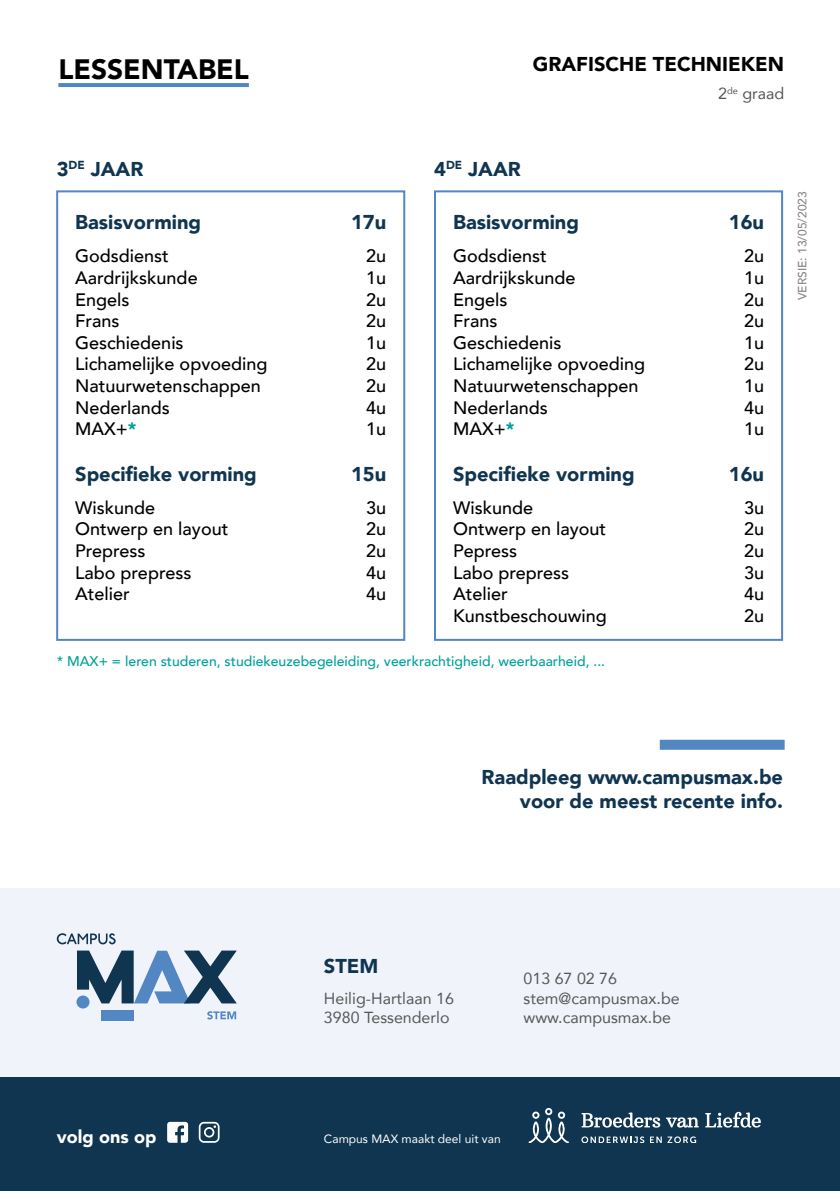
<style>
.page{position:relative;width:840px;height:1191px;background:#fff}
.page>*{position:absolute;margin:0;border:0;box-sizing:border-box;transform-origin:0 0}
.t1{font:900 28px "Avenir";color:#000}
.t2{font:900 20px/24px "Avenir";color:#103551;text-align:right}
.t3{font:900 20px "Avenir";color:#000}
.t4{font:500 18px "Avenir";color:#000}
.t5{font:900 18px "Avenir";color:#fff}
.t6{font:16px/19.2px "Avenir";color:#575756}
.t7{font:500 14px "Avenir";color:#00a19a}
.t8{font:12px "Avenir";color:#fff}
.t9{font:500 12px "Avenir";color:#878787}
.t10{font:900 11.6px "Avenir";color:#103551}
.s1{font-weight:900;color:#00a19a}
.s2{font-size:20px}
</style>
<div class="page">
<div style="left:0;top:887px;width:839px;height:190px;background:#f0f3fa"></div>
<hr style="left:58px;top:83px;width:191px;height:4px;background:#5287c4">
<div style="left:659px;top:739px;width:125px;height:10px;background:#5287c4"></div>
<div style="left:102px;top:1009px;width:32px;height:11px;background:#5287c4"></div>
<div style="left:76px;top:995px;width:13px;height:13px;background:#5287c4;border-radius:50%"></div>
<svg style="left:57px;top:933px;width:59px;height:11px"></svg>
<svg style="left:77px;top:950px;width:160px;height:53px"></svg>
<svg style="left:207px;top:1011px;width:29px;height:8px"></svg>
<div style="left:0;top:1077px;width:839px;height:114px;background:#103551"></div>
<svg style="left:581px;top:1112px;width:117px;height:15px"></svg>
<svg style="left:705px;top:1111px;width:55px;height:16px"></svg>
<svg style="left:581px;top:1136px;width:80px;height:6px"></svg>
<svg style="left:667px;top:1136px;width:28px;height:6px"></svg>
<svg style="left:528px;top:1108px;width:40px;height:34px"></svg>
<svg style="left:167px;top:1121px;width:21px;height:21px"></svg>
<svg style="left:199px;top:1121px;width:20px;height:21px"></svg>
<div style="left:56px;top:190px;width:349px;height:451px;border:2px solid #5287c4"></div>
<div style="left:434px;top:190px;width:348px;height:451px;border:2px solid #5287c4"></div>
<h1 class="t1" style="left:58px;top:45px;width:192px">LESSENTABEL</h1>
<p class="t3" style="left:532px;top:47px;width:253px">GRAFISCHE TECHNIEKEN</p>
<p class="t6" style="left:717px;top:83px;width:68px">2<sup>de</sup> graad</p>
<p class="t2" style="left:57px;top:156px;width:88px">3<sup>DE</sup> JAAR</p>
<p class="t2" style="left:468px;top:156px;width:54px">JAAR</p>
<p class="t2" style="left:75px;top:210px;width:127px">Basisvorming</p>
<p class="t2" style="left:351px;top:210px;width:37px">17u</p>
<p class="t4" style="left:75px;top:240px;width:95px">Godsdienst</p>
<p class="t4" style="left:366px;top:240px;width:22px">2u</p>
<p class="t4" style="left:75px;top:262px;width:124px">Aardrijkskunde</p>
<p class="t4" style="left:366px;top:262px;width:22px">1u</p>
<p class="t4" style="left:75px;top:284px;width:56px">Engels</p>
<p class="t4" style="left:366px;top:284px;width:22px">2u</p>
<p class="t4" style="left:75px;top:305px;width:46px">Frans</p>
<p class="t4" style="left:366px;top:305px;width:22px">2u</p>
<p class="t4" style="left:75px;top:327px;width:110px">Geschiedenis</p>
<p class="t4" style="left:366px;top:327px;width:22px">1u</p>
<p class="t4" style="left:75px;top:348px;width:194px">Lichamelijke opvoeding</p>
<p class="t4" style="left:366px;top:348px;width:22px">2u</p>
<p class="t4" style="left:75px;top:370px;width:187px">Natuurwetenschappen</p>
<p class="t4" style="left:366px;top:370px;width:22px">2u</p>
<p class="t4" style="left:75px;top:392px;width:96px">Nederlands</p>
<p class="t4" style="left:366px;top:392px;width:22px">4u</p>
<p class="t4" style="left:75px;top:413px;width:63px">MAX+<span class="s1">*</span></p>
<p class="t4" style="left:366px;top:413px;width:22px">1u</p>
<p class="t2" style="left:75px;top:461px;width:183px">Specifieke vorming</p>
<p class="t2" style="left:351px;top:461px;width:37px">15u</p>
<p class="t4" style="left:75px;top:492px;width:81px">Wiskunde</p>
<p class="t4" style="left:366px;top:492px;width:22px">3u</p>
<p class="t4" style="left:75px;top:513px;width:155px">Ontwerp en layout</p>
<p class="t4" style="left:366px;top:513px;width:22px">2u</p>
<p class="t4" style="left:75px;top:535px;width:72px">Prepress</p>
<p class="t4" style="left:366px;top:535px;width:22px">2u</p>
<p class="t4" style="left:75px;top:557px;width:118px">Labo prepress</p>
<p class="t4" style="left:366px;top:557px;width:22px">4u</p>
<p class="t4" style="left:75px;top:578px;width:56px">Atelier</p>
<p class="t4" style="left:366px;top:578px;width:22px">4u</p>
<p class="t10" style="left:434px;top:155px;width:30px"><span class="s2">4</span>DE</p>
<p class="t2" style="left:453px;top:210px;width:127px">Basisvorming</p>
<p class="t2" style="left:728px;top:210px;width:37px">16u</p>
<p class="t4" style="left:453px;top:240px;width:95px">Godsdienst</p>
<p class="t4" style="left:743px;top:240px;width:22px">2u</p>
<p class="t4" style="left:453px;top:262px;width:124px">Aardrijkskunde</p>
<p class="t4" style="left:743px;top:262px;width:22px">1u</p>
<p class="t4" style="left:453px;top:284px;width:56px">Engels</p>
<p class="t4" style="left:743px;top:284px;width:22px">2u</p>
<p class="t4" style="left:453px;top:305px;width:46px">Frans</p>
<p class="t4" style="left:743px;top:305px;width:22px">2u</p>
<p class="t4" style="left:453px;top:327px;width:110px">Geschiedenis</p>
<p class="t4" style="left:743px;top:327px;width:22px">1u</p>
<p class="t4" style="left:453px;top:348px;width:194px">Lichamelijke opvoeding</p>
<p class="t4" style="left:743px;top:348px;width:22px">2u</p>
<p class="t4" style="left:453px;top:370px;width:187px">Natuurwetenschappen</p>
<p class="t4" style="left:743px;top:370px;width:22px">1u</p>
<p class="t4" style="left:453px;top:392px;width:96px">Nederlands</p>
<p class="t4" style="left:743px;top:392px;width:22px">4u</p>
<p class="t4" style="left:453px;top:413px;width:63px">MAX+<span class="s1">*</span></p>
<p class="t4" style="left:743px;top:413px;width:22px">1u</p>
<p class="t2" style="left:453px;top:461px;width:183px">Specifieke vorming</p>
<p class="t2" style="left:728px;top:461px;width:37px">16u</p>
<p class="t4" style="left:453px;top:492px;width:81px">Wiskunde</p>
<p class="t4" style="left:743px;top:492px;width:22px">3u</p>
<p class="t4" style="left:453px;top:513px;width:155px">Ontwerp en layout</p>
<p class="t4" style="left:743px;top:513px;width:22px">2u</p>
<p class="t4" style="left:453px;top:535px;width:66px">Pepress</p>
<p class="t4" style="left:743px;top:535px;width:22px">2u</p>
<p class="t4" style="left:453px;top:557px;width:118px">Labo prepress</p>
<p class="t4" style="left:743px;top:557px;width:22px">3u</p>
<p class="t4" style="left:453px;top:578px;width:56px">Atelier</p>
<p class="t4" style="left:743px;top:578px;width:22px">4u</p>
<p class="t4" style="left:453px;top:600px;width:155px">Kunstbeschouwing</p>
<p class="t4" style="left:743px;top:600px;width:22px">2u</p>
<p class="t7" style="left:57px;top:649px;width:549px">* MAX+ = leren studeren, studiekeuzebegeleiding, veerkrachtigheid, weerbaarheid, ...</p>
<p class="t9" style="left:791px;top:300px;width:110px;rotate:-90deg">VERSIE: 13/05/2023</p>
<p class="t2" style="left:481px;top:765px;width:303px">Raadpleeg www.campusmax.be voor de meest recente info.</p>
<p class="t2" style="left:324px;top:953px;width:56px">STEM</p>
<p class="t6" style="left:324px;top:988px;width:131px">Heilig-Hartlaan 16<br>3980 Tessenderlo</p>
<p class="t6" style="left:523px;top:968px;width:157px">013 67 02 76 stem@campusmax.be www.campusmax.be</p>
<p class="t5" style="left:57px;top:1121px;width:101px">volg ons op</p>
<p class="t8" style="left:324px;top:1129px;width:178px">Campus MAX maakt deel uit van</p>
</div>
